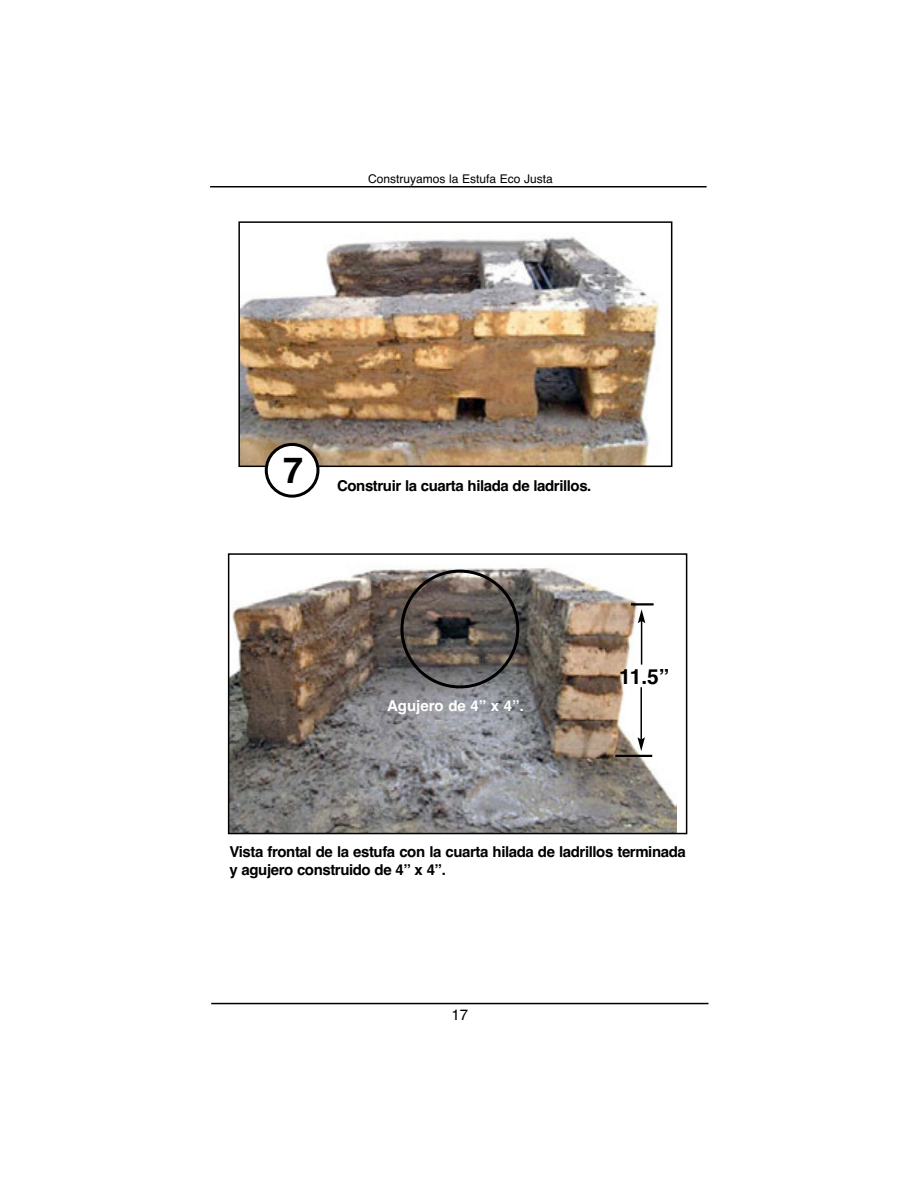
<style>
.page{position:relative;width:917px;height:1187px;background:#fff}
.page>*{position:absolute;margin:0;border:0;box-sizing:border-box;transform-origin:0 0}
.t1{font:700 36px "Helvetica";color:#000}
.t2{font:700 20.85px "Helvetica";color:#000}
.t3{font:700 15px/18px "Helvetica";letter-spacing:-.03em;color:#000}
.t4{font:700 15px "Helvetica";color:#fff}
.t5{font:15px "Helvetica";color:#000}
.t6{font:12px "Helvetica";color:#000}
</style>
<div class="page">
<hr style="left:211px;top:1002px;width:497px;height:2px;background:#000">
<hr style="left:210px;top:186px;width:496px;height:1px;background:#000">
<img style="left:241px;top:236px;width:419px;height:228px">
<div style="left:238px;top:221px;width:434px;height:246px;border:2px solid #000"></div>
<svg style="left:265px;top:443px;width:54px;height:54px"></svg>
<img style="left:231px;top:567px;width:445px;height:264px">
<div style="left:228px;top:553px;width:459px;height:281px;border:2px solid #000"></div>
<svg style="left:400px;top:569px;width:119px;height:119px"></svg>
<hr style="left:631px;top:603px;width:22px;height:2px;background:#000">
<hr style="left:615px;top:754px;width:37px;height:3px;background:#000">
<hr style="left:640px;top:620px;width:2px;height:44px;background:#000">
<svg style="left:637px;top:609px;width:8px;height:14px"></svg>
<hr style="left:640px;top:687px;width:2px;height:53px;background:#000">
<svg style="left:637px;top:737px;width:8px;height:14px"></svg>
<p class="t6" style="left:368px;top:174px;width:186px">Construyamos la Estufa Eco Justa</p>
<h1 class="t1" style="left:283px;top:457px;width:22px">7</h1>
<p class="t3" style="left:337px;top:478px;width:256px">Construir la cuarta hilada de ladrillos.</p>
<p class="t4" style="left:387px;top:700px;width:138px">Agujero de 4” x 4”.</p>
<h2 class="t2" style="left:619px;top:669px;width:52px">11.5”</h2>
<p class="t3" style="left:229px;top:844px;width:458px">Vista frontal de la estufa con la cuarta hilada de ladrillos terminada y agujero construido de 4” x 4”.</p>
<p class="t5" style="left:451px;top:1009px;width:18px">17</p>
</div>
